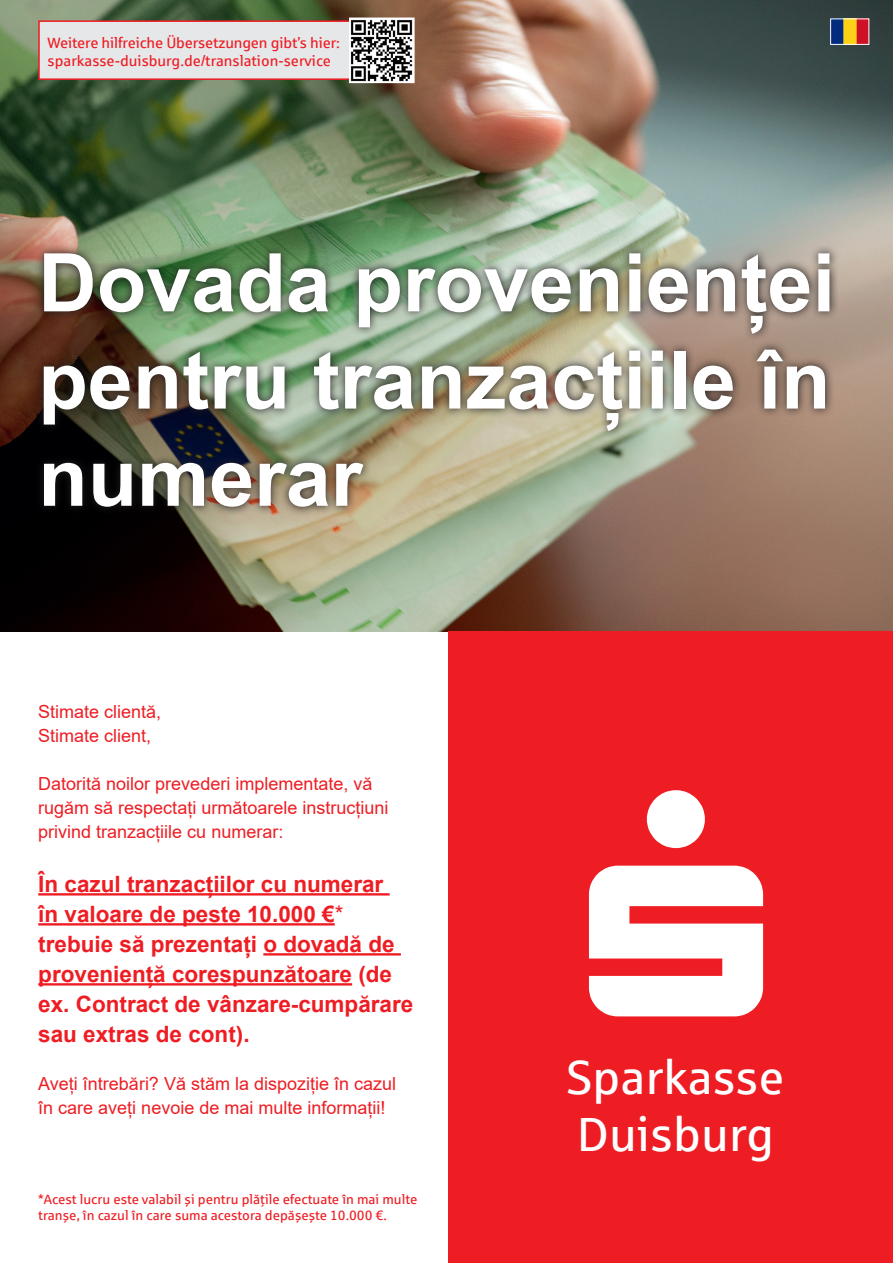
<style>
.page{position:relative;width:893px;height:1263px;background:#fff}
.page>*{position:absolute;margin:0;border:0;box-sizing:border-box;transform-origin:0 0}
.t1{font:700 81px/97.2px "Arial";color:#fff;text-align:justify}
.t2{font:48px/57.6px "Sparkasse Rg";color:#fff}
.t3{font:700 22.5px/30px "Arial";color:#ee1d23}
.t4{font:18px/24px "Arial";color:#ee1d23}
.t5{font:15px/18px "Sparkasse Rg";letter-spacing:-.01em;color:#ee1d23}
.t6{font:13.5px/16.2px "Sparkasse Rg";color:#ee1d23}
.s1{font-weight:400}
</style>
<div class="page">
<img style="left:0;top:0;width:893px;height:631px">
<img style="left:34px;top:244px;width:805px;height:272px">
<div style="left:448px;top:631px;width:445px;height:632px;background:#ee1d23"></div>
<hr style="left:38px;top:893px;width:352px;height:2px;background:#ee1d23">
<hr style="left:38px;top:923px;width:297px;height:2px;background:#ee1d23">
<hr style="left:263px;top:953px;width:138px;height:2px;background:#ee1d23">
<hr style="left:38px;top:983px;width:314px;height:2px;background:#ee1d23">
<img style="left:832px;top:21px;width:35px;height:22px">
<div style="left:830px;top:19px;width:39px;height:26px;border:1px solid #fff"></div>
<div style="left:38px;top:20px;width:360px;height:60px;background:#e6e7e9;border:2px solid #ee1d23"></div>
<img style="left:352px;top:21px;width:60px;height:59px">
<div style="left:349px;top:18px;width:66px;height:65px;border:2px solid #fff"></div>
<p class="t5" style="left:48px;top:33px;width:294px">Weitere hilfreiche Übersetzungen gibt’s hier: sparkasse-duisburg.de/translation-service</p>
<h1 class="t1" style="left:38px;top:235px;width:798px">Dovada provenienței pentru tranzacțiile în numerar</h1>
<p class="t4" style="left:38px;top:699px;width:125px">Stimate clientă,<br>Stimate client,</p>
<p class="t4" style="left:38px;top:771px;width:352px">Datorită noilor prevederi implementate, vă rugăm să respectați următoarele instrucțiuni privind tranzacțiile cu numerar:</p>
<p class="t3" style="left:38px;top:869px;width:377px">În cazul tranzacțiilor cu numerar<br>în valoare de peste 10.000 €<span class="s1">* </span>trebuie să prezentați o dovadă de proveniență corespunzătoare (de ex. Contract de vânzare-cumpărare sau extras de cont).</p>
<p class="t4" style="left:38px;top:1071px;width:359px">Aveți întrebări? Vă stăm la dispoziție în cazul în care aveți nevoie de mai multe informații!</p>
<p class="t6" style="left:38px;top:1191px;width:380px">*Acest lucru este valabil și pentru plățile efectuate în mai multe tranșe, în cazul în care suma acestora depășește 10.000 €.</p>
<h2 class="t2" style="left:566px;top:1047px;width:219px">Sparkasse<br>Duisburg</h2>
</div>
